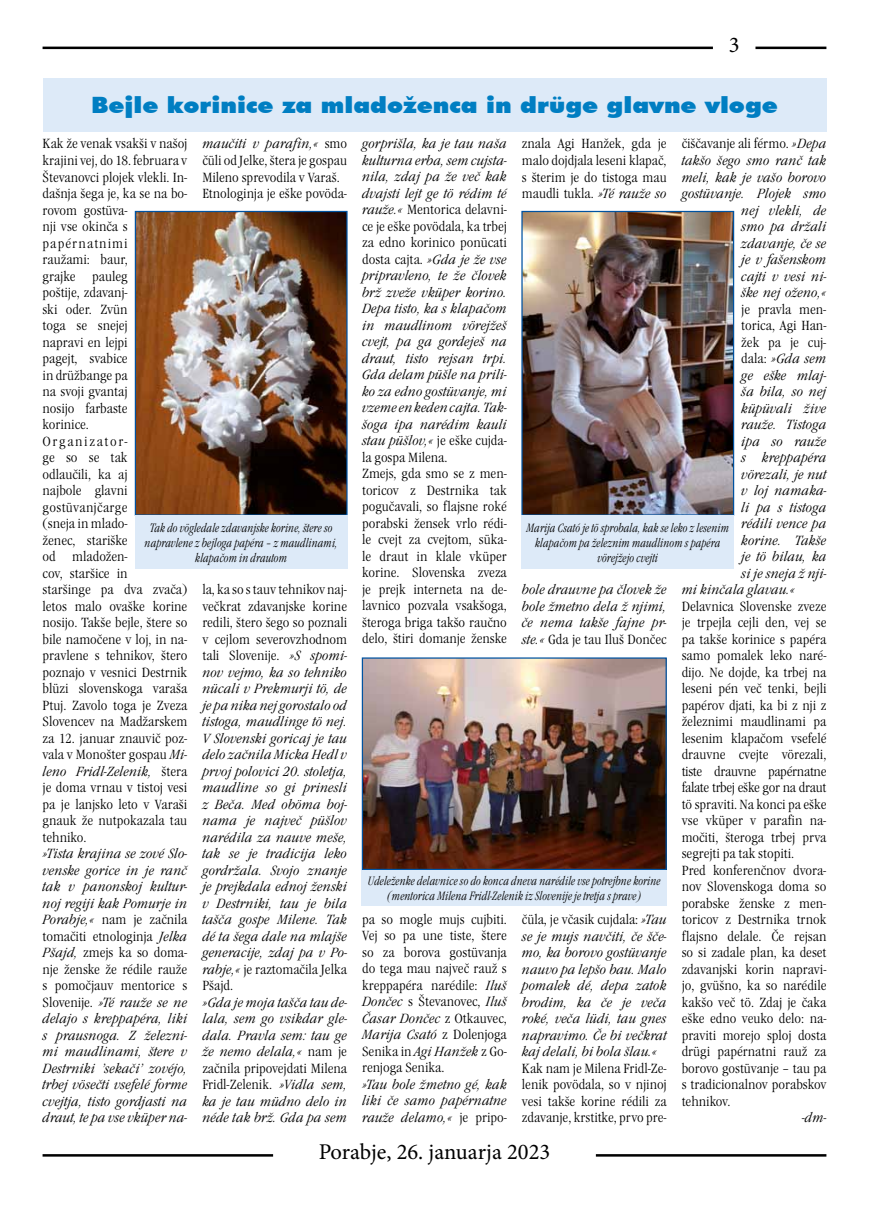
<style>
.page{position:relative;width:869px;height:1205px;background:#fff}
.page>*{position:absolute;margin:0;border:0;box-sizing:border-box;transform-origin:0 0}
.t1{font:900 22.5px "Futura BT";color:#007ec2;scale:1.1 1}
.t2{font:22.5px "Minion Pro";color:#000}
.t3{font:13.75px/16.5px "Garamond Itc TEE Ligh Cond";color:#000;text-align:justify;scale:1.1 1}
.t4{font:13.75px/16.5px "Garamond Itc TEE Ligh Cond Ital";color:#000;text-align:justify;scale:1.1 1}
.t5{font:12.5px/15px "Garamond Itc TEE Ligh Cond Ital";color:#000;text-align:center;scale:.9 1}
.s1{font-family:"Garamond Itc TEE Ligh Cond"}
.s2{font-family:"Garamond Itc TEE Ligh Cond Ital"}
</style>
<div class="page">
<hr style="left:755px;top:47px;width:71px;height:2px;background:#000">
<hr style="left:43px;top:47px;width:669px;height:2px;background:#000">
<hr style="left:43px;top:1154px;width:230px;height:2px;background:#000">
<hr style="left:595px;top:1154px;width:231px;height:2px;background:#000">
<div style="left:43px;top:78px;width:783px;height:53px;background:#ddeaf8"></div>
<img style="left:523px;top:213px;width:208px;height:301px">
<div style="left:521px;top:211px;width:212px;height:305px;border:1px solid #0053a1"></div>
<div style="left:521px;top:516px;width:212px;height:53px;background:#ddeaf8"></div>
<img style="left:363px;top:659px;width:301px;height:209px">
<div style="left:361px;top:657px;width:305px;height:213px;border:1px solid #0053a1"></div>
<div style="left:361px;top:870px;width:305px;height:35px;background:#ddeaf8"></div>
<img style="left:137px;top:213px;width:208px;height:301px">
<div style="left:135px;top:211px;width:212px;height:305px;border:1px solid #0053a1"></div>
<div style="left:135px;top:516px;width:212px;height:53px;background:#ddeaf8"></div>
<h1 class="t2" style="left:728px;top:30px;width:12px">3</h1>
<h1 class="t1" style="left:91px;top:91px;width:625px">Bejle korinice za mladoženca in drüge glavne vloge</h1>
<p class="t4" style="left:202px;top:136px;width:133px">maučiti v parafin,« <span class="s1">smo</span></p>
<p class="t3" style="left:202px;top:152px;width:133px;text-align:left">čüli od Jelke, štera je gospau<br>Mileno sprevodila v Varaš.<br>Etnologinja je eške povöda-</p>
<p class="t3" style="left:43px;top:136px;width:133px;text-align:left">Kak že venak vsakši v našoj krajini vej, do 18. februara v<br>Števanovci plojek vlekli. In&shy;dašnja šega je, ka se na bo&shy;rovom gostüva-<br>nji vse okinča s papérnatnimi<br>raužami: baur,<br>grajke pauleg<br>poštije, zdavanj-<br>ski oder. Zvün<br>toga se snejej<br>napravi en lejpi<br>pagejt, svabice<br>in drüžbange pa<br>na svoji gvantaj<br>nosijo farbaste<br>korinice.<br>Organizator-<br>ge so se tak<br>odlaučili, ka aj<br>najbole glavni gostüvanjčarge<br>(sneja in mlado-<br>ženec, stariške<br>od mladožen-<br>cov, staršice in<br>staršinge pa dva zvača) letos malo ovaške korine nosijo. Takše bejle, štere so bile namočene v loj, in na&shy;pravlene s tehnikov, štero poznajo v vesnici Destrnik blüzi slovenskoga varaša<br>Ptuj. Zavolo toga je Zveza<br>Slovencev na Madžarskem za 12. januar znauvič poz&shy;vala v Monošter gospau <span class="s2">Mi-</span></p>
<p class="t4" style="left:43px;top:763px;width:133px">leno Fridl-Zelenik, <span class="s1">štera</span></p>
<p class="t3" style="left:43px;top:779px;width:133px">je doma vrnau v tistoj vesi pa je lanjsko leto v Varaši gnauk že nutpokazala tau tehniko.</p>
<p class="t4" style="left:43px;top:846px;width:134px">»Tista krajina se zové Slo&shy;venske gorice in je ranč tak v panonskoj kultur&shy;noj regiji kak Pomurje in</p>
<p class="t3" style="left:43px;top:911px;width:133px"><span class="s2">Porabje,«</span> nam je začnila tomačiti etnologinja <span class="s2">Jelka Pšajd,</span> zmejs ka so doma&shy;nje ženske že rédile rauže s pomočjauv mentorice s</p>
<p class="t4" style="left:43px;top:994px;width:133px"><span class="s1">Slovenije.</span> »Té rauže se ne delajo s kreppapéra, liki s prausnoga. Z železni&shy;mi maudlinami, štere v Destrniki ’sekači’ zovéjo, trbej vösečti vsefelé forme cvejtja, tisto gordjasti na draut, te pa vse vküper na-</p>
<p class="t5" style="left:144px;top:520px;width:216px">Tak do vögledale zdavanjske korine, štere so napravlene z bejloga papéra – z maudlinami, klapačom in drautom</p>
<p class="t3" style="left:202px;top:581px;width:133px">la, ka so s tauv tehnikov naj&shy;večkrat zdavanjske korine redili, štero šego so poznali v cejlom severovzhodnom tali Slovenije. <span class="s2">»S spomi-</span></p>
<p class="t4" style="left:202px;top:664px;width:133px">nov vejmo, ka so tehniko nücali v Prekmurji tö, de je pa nika nej gorostalo od tistoga, maudlinge tö nej.<br>V Slovenski goricaj je tau delo začnila Micka Hedl v prvoj polovici 20. stoletja, maudline so gi prinesli z Beča. Med oböma boj&shy;nama je največ püšlov narédila za nauve meše, tak se je tradicija leko gordržala. Svojo znanje je prejkdala ednoj ženski v Destrniki, tau je bila tašča gospe Milene. Tak dé ta šega dale na mlajše generacije, zdaj pa v Po-</p>
<p class="t3" style="left:202px;top:961px;width:133px"><span class="s2">rabje,«</span> je raztomačila Jelka<br>Pšajd.</p>
<p class="t4" style="left:202px;top:994px;width:133px">»Gda je moja tašča tau de&shy;lala, sem go vsikdar gle&shy;dala. Pravla sem: tau ge že nemo delala,« <span class="s1">nam je</span></p>
<p class="t3" style="left:202px;top:1060px;width:133px">začnila pripovejdati Milena<br>Fridl-Zelenik. <span class="s2">»Vidla sem,</span></p>
<p class="t4" style="left:202px;top:1093px;width:133px">ka je tau müdno delo in néde tak brž. Gda pa sem</p>
<p class="t4" style="left:362px;top:136px;width:133px">gorprišla, ka je tau naša kulturna erba, sem cujsta&shy;nila, zdaj pa že več kak dvajsti lejt ge tö rédim té</p>
<p class="t3" style="left:362px;top:201px;width:133px"><span class="s2">rauže.«</span> Mentorica delavni&shy;ce je eške povödala, ka trbej za edno korinico ponücati dosta cajta. <span class="s2">»Gda je že vse</span></p>
<p class="t4" style="left:362px;top:268px;width:133px">pripravleno, te že človek brž zveže vküper korino.<br>Depa tisto, ka s klapačom in maudlinom vörejžeš cvejt, pa ga gordeješ na draut, tisto rejsan trpi.<br>Gda delam püšle na prili&shy;ko za edno gostüvanje, mi vzeme en keden cajta. Tak&shy;šoga ipa narédim kauli stau püšlov,« <span class="s1">je eške cujda-</span></p>
<p class="t3" style="left:362px;top:449px;width:133px;text-align:left">la gospa Milena.<br>Zmejs, gda smo se z men&shy;toricov z Destrnika tak pogučavali, so flajsne roké porabski žensek vrlo rédi&shy;le cvejt za cvejtom, süka&shy;le draut in klale vküper korine. Slovenska zveza je prejk interneta na de&shy;lavnico pozvala vsakšoga, šteroga briga takšo raučno delo, štiri domanje ženske</p>
<p class="t3" style="left:681px;top:136px;width:133px">čiščavanje ali férmo. <span class="s2">»Depa</span></p>
<p class="t4" style="left:681px;top:153px;width:133px;text-align:right">takšo šego smo ranč tak meli, kak je vašo borovo gostüvanje. Plojek smo nej vlekli, de<br>smo pa držali<br>zdavanje, če se<br>je v fašenskom<br>cajti v vesi ni-<br>ške nej oženo,«</p>
<p class="t3" style="left:741px;top:301px;width:79px">je pravla men&shy;torica, Agi Han&shy;žek pa je cuj-</p>
<p class="t4" style="left:741px;top:351px;width:79px"><span class="s1">dala:</span> »Gda sem</p>
<p class="t4" style="left:741px;top:367px;width:79px">ge eške mlaj-</p>
<p class="t4" style="left:741px;top:384px;width:79px">ša bila, so nej</p>
<p class="t4" style="left:741px;top:400px;width:79px">küpüvali žive</p>
<p class="t4" style="left:741px;top:417px;width:78px">rauže. Tistoga</p>
<p class="t4" style="left:741px;top:433px;width:79px">ipa so rauže</p>
<p class="t4" style="left:741px;top:450px;width:78px">s kreppapéra</p>
<p class="t4" style="left:741px;top:466px;width:80px">vörezali, je nut</p>
<p class="t4" style="left:741px;top:483px;width:79px">v loj namaka-</p>
<p class="t4" style="left:741px;top:499px;width:78px">li pa s tistoga</p>
<p class="t4" style="left:741px;top:516px;width:78px">rédili vence pa</p>
<p class="t4" style="left:741px;top:532px;width:79px">korine. Takše</p>
<p class="t4" style="left:741px;top:549px;width:78px">je tö bilau, ka</p>
<p class="t4" style="left:741px;top:565px;width:79px">si je sneja ž nji-</p>
<p class="t4" style="left:681px;top:582px;width:105px">mi kinčala glavau.«</p>
<p class="t3" style="left:681px;top:598px;width:133px;text-align:left">Delavnica Slovenske zveze je trpejla cejli den, vej se pa takše korinice s papéra samo pomalek leko naré&shy;dijo. Ne dojde, ka trbej na leseni pén več tenki, bejli papérov djati, ka bi z nji z železnimi maudlinami pa lesenim klapačom vsefelé drauvne cvejte vörezali, tiste drauvne papérnatne falate trbej eške gor na draut tö spraviti. Na konci pa eške vse vküper v parafin na&shy;močiti, šteroga trbej prva segrejti pa tak stopiti.<br>Pred konferenčnov dvora&shy;nov Slovenskoga doma so porabske ženske z men&shy;toricov z Destrnika trnok flajsno delale. Če rejsan so si zadale plan, ka deset zdavanjski korin napravi&shy;jo, gvüšno, ka so narédile kakšo več tö. Zdaj je čaka eške edno veuko delo: na&shy;praviti morejo sploj dosta drügi papérnatni rauž za borovo gostüvanje – tau pa s tradicionalnov porabskov tehnikov.</p>
<p class="t4" style="left:801px;top:1110px;width:23px">-dm-</p>
<p class="t3" style="left:521px;top:136px;width:133px">znala Agi Hanžek, gda je malo dojdjala leseni klapač, s šterim je do tistoga mau maudli tukla. <span class="s2">»Té rauže so</span></p>
<p class="t5" style="left:526px;top:520px;width:226px">Marija Csató je tö sprobala, kak se leko z lesenim klapačom pa železnim maudlinom s papéra vörejžejo cvejti</p>
<p class="t4" style="left:521px;top:582px;width:133px">bole drauvne pa človek že bole žmetno dela ž njimi, če nema takše fajne pr-</p>
<p class="t3" style="left:521px;top:631px;width:133px"><span class="s2">ste.«</span> Gda je tau Iluš Dončec</p>
<p class="t5" style="left:367px;top:873px;width:327px">Udeleženke delavnice so do konca dneva narédile vse potrejbne korine (mentorica Milena Fridl-Zelenik iz Slovenije je tretja s prave)</p>
<p class="t3" style="left:362px;top:911px;width:133px">pa so mogle mujs cujbiti.<br>Vej so pa une tiste, štere so za borova gostüvanja do tega mau največ rauž s kreppapéra narédile: <span class="s2">Iluš Dončec</span> s Števanovec, <span class="s2">Iluš</span></p>
<p class="t4" style="left:362px;top:1010px;width:133px">Časar Dončec <span class="s1">z Otkauvec,<br></span>Marija Csató <span class="s1">z Dolenjoga</span></p>
<p class="t3" style="left:362px;top:1043px;width:133px">Senika in <span class="s2">Agi Hanžek</span> z Go&shy;renjoga Senika.</p>
<p class="t4" style="left:362px;top:1076px;width:133px">»Tau bole žmetno gé, kak liki če samo papérnatne rauže delamo,« <span class="s1">je pripo-</span></p>
<p class="t3" style="left:521px;top:911px;width:133px">čüla, je včasik cujdala: <span class="s2">»Tau</span></p>
<p class="t4" style="left:521px;top:928px;width:134px">se je mujs navčiti, če šče&shy;mo, ka borovo gostüvanje nauvo pa lepšo bau. Malo pomalek dé, depa zatok brodim, ka če je veča roké, veča lüdi, tau gnes napravimo. Če bi večkrat kaj delali, bi bola šlau.«</p>
<p class="t3" style="left:521px;top:1060px;width:133px">Kak nam je Milena Fridl-Ze&shy;lenik povödala, so v njinoj vesi takše korine rédili za zdavanje, krstitke, prvo pre-</p>
<h1 class="t2" style="left:318px;top:1137px;width:233px">Porabje, 26. januarja 2023</h1>
</div>
